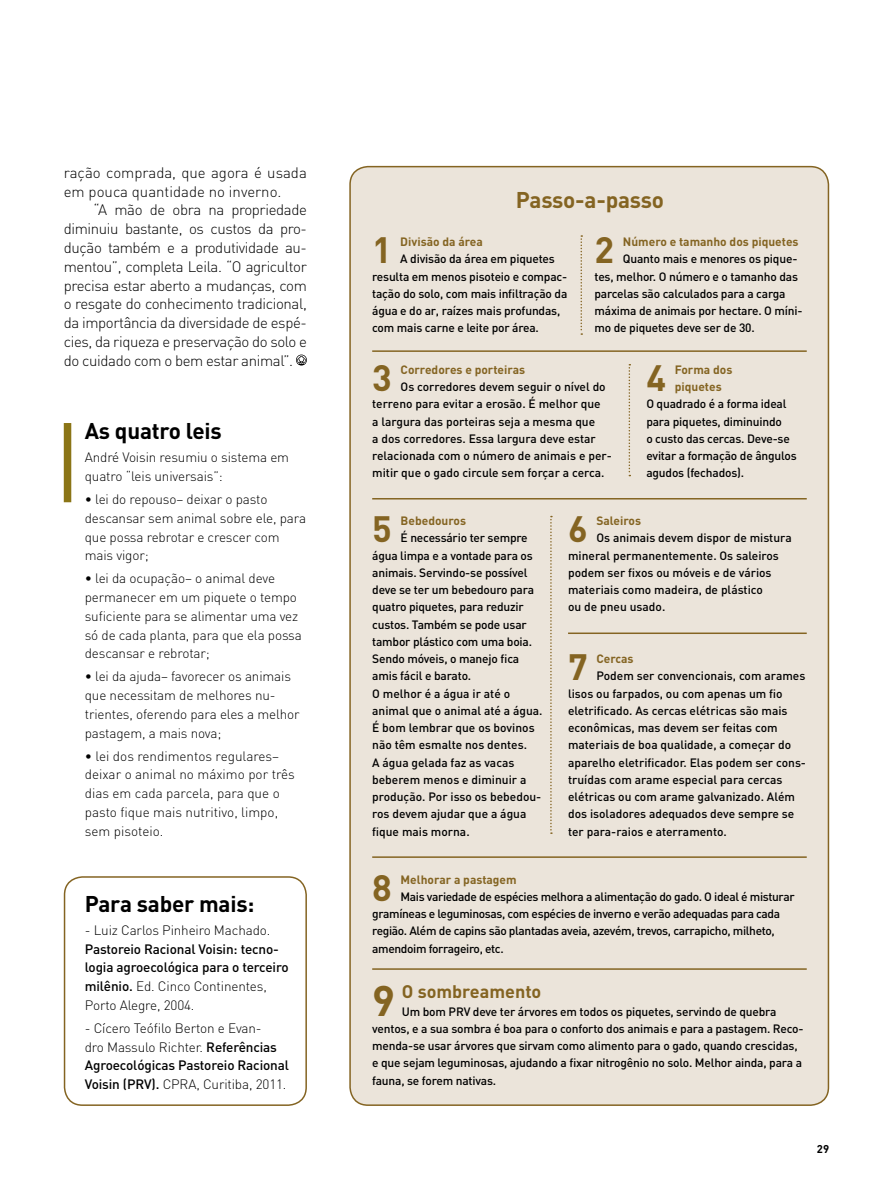
<style>
.page{position:relative;width:893px;height:1191px;background:#fff}
.page>*{position:absolute;margin:0;border:0;box-sizing:border-box;transform-origin:0 0}
.t1{font:700 42.3px "DIN";color:#846422}
.t2{font:700 36.3px "DIN";color:#846422}
.t3{font:700 22.5px "DIN";letter-spacing:-.01em;color:#000}
.t4{font:700 22.5px "DIN";letter-spacing:-.015em;color:#846422}
.t5{font:700 18px "DIN";color:#846422}
.t6{font:300 15px/18.8px "DIN";letter-spacing:-.015em;color:#000}
.t7{font:300 13.5px/18.8px "DIN";letter-spacing:-.01em;color:#000}
.t8{font:500 13.5px/18.8px "DIN";letter-spacing:-.01em;color:#000}
.t9{font:500 12px/17.2px "DIN";letter-spacing:-.015em;color:#000}
.t10{font:700 12px/17.2px "DIN";color:#846422}
.t11{font:700 11.25px "DIN";color:#000}
.s1{font-weight:300}
.s2{font-weight:500}
</style>
<div class="page">
<div style="left:64px;top:876px;width:243px;height:230px;border:2px solid #846422;border-radius:18px"></div>
<div style="left:350px;top:167px;width:478px;height:938px;background:#ebe4da;border-radius:18px"></div>
<div style="left:64px;top:423px;width:7px;height:79px;background:#8b7516"></div>
<hr style="left:372px;top:350px;width:435px;height:2px;background:#846422">
<hr style="left:372px;top:498px;width:435px;height:1px;background:#846422">
<hr style="left:568px;top:632px;width:239px;height:2px;background:#846422">
<hr style="left:372px;top:968px;width:435px;height:1px;background:#846422">
<hr style="left:372px;top:856px;width:435px;height:2px;background:#846422">
<svg style="left:580px;top:235px;width:2px;height:100px"></svg>
<svg style="left:629px;top:364px;width:1px;height:112px"></svg>
<svg style="left:296px;top:354px;width:11px;height:11px"></svg>
<svg style="left:550px;top:516px;width:2px;height:318px"></svg>
<p class="t6" style="left:64px;top:163px;width:245px">ração comprada, que agora é usada em pouca quantidade no inverno.</p>
<p class="t6" style="left:64px;top:200px;width:245px;text-align:justify;text-indent:30px">“A mão de obra na propriedade diminuiu bastante, os custos da pro&shy;dução também e a produtividade au&shy;mentou”, completa Leila. “O agricultor precisa estar aberto a mudanças, com o resgate do conhecimento tradicional, da importância da diversidade de espé&shy;cies, da riqueza e preservação do solo e do cuidado com o bem estar animal”.</p>
<h3 class="t3" style="left:85px;top:416px;width:138px">As quatro leis</h3>
<p class="t7" style="left:85px;top:448px;width:206px">André Voisin resumiu o sistema em quatro “leis universais”:</p>
<p class="t7" style="left:85px;top:490px;width:223px">• lei do repouso– deixar o pasto descansar sem animal sobre ele, para que possa rebrotar e crescer com mais vigor;</p>
<p class="t7" style="left:85px;top:569px;width:219px">• lei da ocupação– o animal deve permanecer em um piquete o tempo suficiente para se alimentar uma vez só de cada planta, para que ela possa descansar e rebrotar;</p>
<p class="t7" style="left:85px;top:667px;width:216px">• lei da ajuda– favorecer os animais que necessitam de melhores nu&shy;trientes, oferendo para eles a melhor pastagem, a mais nova;</p>
<p class="t7" style="left:85px;top:746px;width:212px">• lei dos rendimentos regulares– deixar o animal no máximo por três dias em cada parcela, para que o pasto fique mais nutritivo, limpo, sem pisoteio.</p>
<h3 class="t3" style="left:85px;top:889px;width:171px">Para saber mais:</h3>
<p class="t7" style="left:85px;top:920px;width:187px">- Luiz Carlos Pinheiro Machado.</p>
<p class="t8" style="left:85px;top:938px;width:205px">Pastoreio Racional Voisin: tecno&shy;logia agroecológica para o terceiro milênio. <span class="s1">Ed. Cinco Continentes,<br>Porto Alegre, 2004.</span></p>
<p class="t7" style="left:85px;top:1018px;width:206px">- Cícero Teófilo Berton e Evan-<br>dro Massulo Richter. <span class="s2">Referências Agroecológicas Pastoreio Racional Voisin (PRV).</span> CPRA, Curitiba, 2011.</p>
<h3 class="t4" style="left:516px;top:185px;width:150px">Passo-a-passo</h3>
<h2 class="t2" style="left:372px;top:226px;width:21px">1</h2>
<p class="t10" style="left:400px;top:232px;width:84px">Divisão da área</p>
<p class="t9" style="left:372px;top:250px;width:197px;text-indent:28px">A divisão da área em piquetes resulta em menos pisoteio e compac&shy;tação do solo, com mais infiltração da água e do ar, raízes mais profundas, com mais carne e leite por área.</p>
<h2 class="t2" style="left:594px;top:226px;width:21px">2</h2>
<p class="t10" style="left:623px;top:232px;width:177px">N úmero e tamanho dos piquetes</p>
<p class="t9" style="left:594px;top:250px;width:210px;text-indent:28px">Quanto mais e menores os pique&shy;tes, melhor. O número e o tamanho das parcelas são calculados para a carga máxima de animais por hectare. O míni&shy;mo de piquetes deve ser de 30.</p>
<h2 class="t2" style="left:372px;top:354px;width:21px">3</h2>
<p class="t10" style="left:401px;top:360px;width:126px">Corredores e porteiras</p>
<h2 class="t2" style="left:646px;top:354px;width:21px">4</h2>
<p class="t10" style="left:675px;top:360px;width:59px">Forma dos piquetes</p>
<p class="t9" style="left:646px;top:395px;width:152px">O quadrado é a forma ideal para piquetes, diminuindo<br>o custo das cercas. Deve-se evitar a formação de ângulos agudos (fechados).</p>
<p class="t9" style="left:372px;top:378px;width:241px;text-indent:28px">Os corredores devem seguir o nível do terreno para evitar a erosão. É melhor que<br>a largura das porteiras seja a mesma que<br>a dos corredores. Essa largura deve estar relacionada com o número de animais e per&shy;mitir que o gado circule sem forçar a cerca.</p>
<h2 class="t2" style="left:568px;top:505px;width:21px">6</h2>
<p class="t10" style="left:596px;top:511px;width:46px">Saleiros</p>
<h2 class="t2" style="left:372px;top:505px;width:21px">5</h2>
<p class="t10" style="left:401px;top:511px;width:67px">Bebedouros</p>
<p class="t9" style="left:372px;top:529px;width:172px;text-indent:28px">É necessário ter sempre água limpa e a vontade para os animais. Servindo-se possível deve se ter um bebedouro para quatro piquetes, para reduzir custos. Também se pode usar tambor plástico com uma boia.<br>Sendo móveis, o manejo fica amis fácil e barato.<br>O melhor é a água ir até o animal que o animal até a água.<br>É bom lembrar que os bovinos não têm esmalte nos dentes.<br>A água gelada faz as vacas beberem menos e diminuir a produção. Por isso os bebedou&shy;ros devem ajudar que a água fique mais morna.</p>
<p class="t9" style="left:568px;top:529px;width:225px;text-indent:28px">Os animais devem dispor de mistura mineral permanentemente. Os saleiros podem ser fixos ou móveis e de vários materiais como madeira, de plástico<br>ou de pneu usado.</p>
<h2 class="t2" style="left:568px;top:643px;width:21px">7</h2>
<p class="t10" style="left:596px;top:649px;width:39px">Cercas</p>
<p class="t9" style="left:568px;top:667px;width:240px;text-indent:28px">Podem ser convencionais, com arames lisos ou farpados, ou com apenas um fio eletrificado. As cercas elétricas são mais econômicas, mas devem ser feitas com materiais de boa qualidade, a começar do aparelho eletrificador. Elas podem ser cons&shy;truídas com arame especial para cercas elétricas ou com arame galvanizado. Além dos isoladores adequados deve sempre se ter para-raios e aterramento.</p>
<h2 class="t2" style="left:372px;top:864px;width:21px">8</h2>
<p class="t10" style="left:401px;top:870px;width:118px">Melhorar a pastagem</p>
<p class="t9" style="left:372px;top:887px;width:424px;text-indent:28px">Mais variedade de espécies melhora a alimentação do gado. O ideal é misturar gramíneas e leguminosas, com espécies de inverno e verão adequadas para cada região. Além de capins são plantadas aveia, azevém, trevos, carrapicho, milheto, amendoim forrageiro, etc.</p>
<h1 class="t1" style="left:372px;top:972px;width:24px">9</h1>
<h3 class="t5" style="left:402px;top:980px;width:141px">O sombreamento</h3>
<p class="t9" style="left:372px;top:1002px;width:433px;text-indent:30px">U m bom PRV deve ter árvores em todos os piquetes, servindo de quebra ventos, e a sua sombra é boa para o conforto dos animais e para a pastagem. Reco&shy;menda-se usar árvores que sirvam como alimento para o gado, quando crescidas, e que sejam leguminosas, ajudando a fixar nitrogênio no solo. Melhor ainda, para a fauna, se forem nativas.</p>
<p class="t11" style="left:817px;top:1141px;width:14px">29</p>
</div>
